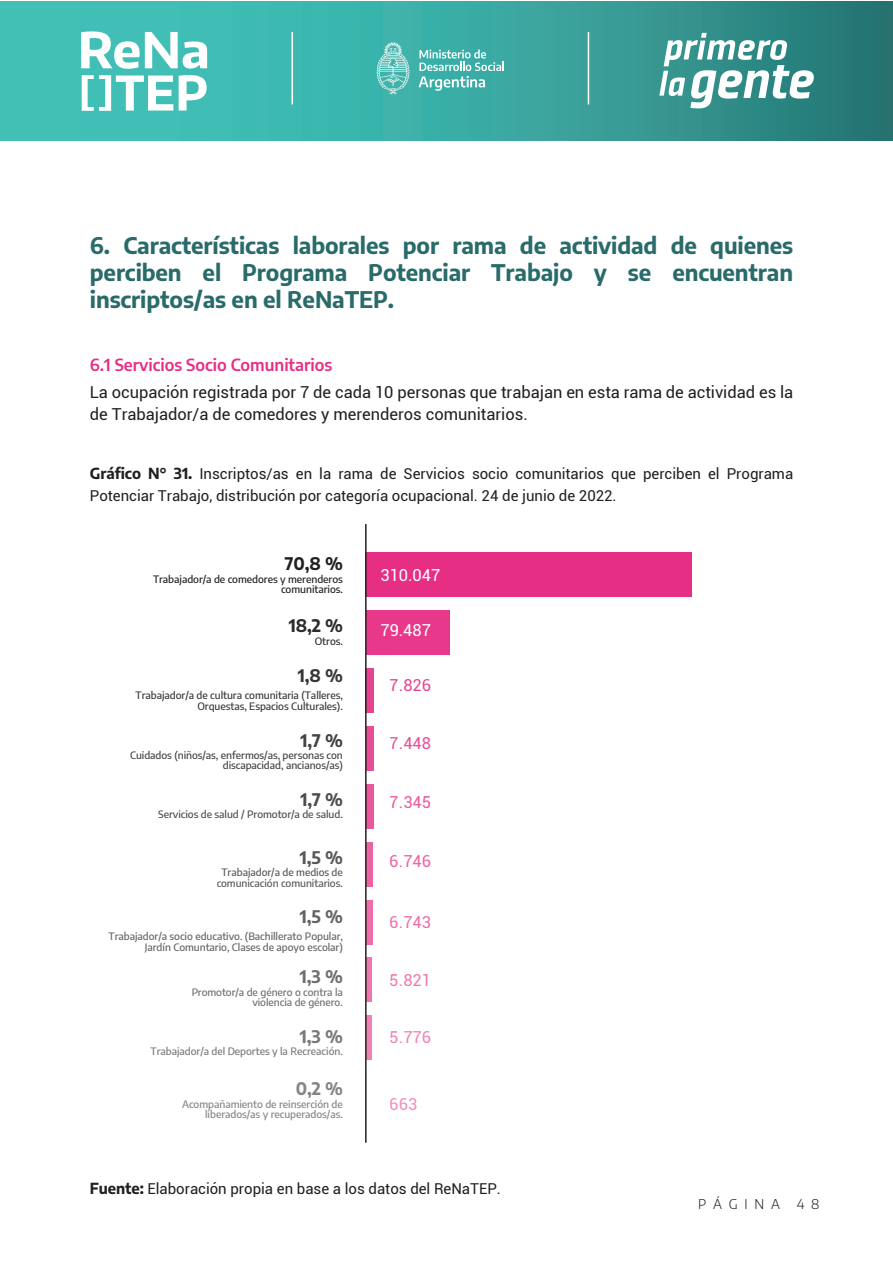
<style>
.page{position:relative;width:893px;height:1263px;background:#fff}
.page>*{position:absolute;margin:0;border:0;box-sizing:border-box;transform-origin:0 0}
.t1{font:700 22.5px/27px "Encode Sans";letter-spacing:-.005em;color:#296b6a;text-align:justify}
.t2{font:700 17.1px "Encode Sans";color:#231f20}
.t3{font:16.5px/22.5px "Roboto";color:#231d24}
.t4{font:16.5px "Roboto";color:#e62e85}
.t5{font:600 16.5px "Encode Sans";color:#e62e85}
.t6{font:16.5px "Roboto";color:#fff}
.t7{font:15px/22.5px "Roboto";color:#231d24}
.t8{font:300 13.5px "Encode Sans";letter-spacing:.5em;color:#231f20}
.t9{font:500 10.2px/10.2px "Encode Sans";letter-spacing:-.005em;color:#231f20;text-align:right}
.s1{font-family:"Encode Sans";font-weight:700;color:#231f20}
</style>
<div class="page">
<div style="left:366px;top:1015px;width:6px;height:45px;background:#f081b5"></div>
<div style="left:366px;top:957px;width:6px;height:45px;background:#ee77b0"></div>
<div style="left:366px;top:900px;width:7px;height:44px;background:#ed6da9"></div>
<div style="left:366px;top:842px;width:7px;height:44px;background:#ec62a3"></div>
<div style="left:366px;top:784px;width:8px;height:44px;background:#eb579d"></div>
<div style="left:366px;top:726px;width:8px;height:45px;background:#e94d97"></div>
<div style="left:366px;top:668px;width:8px;height:45px;background:#e84391"></div>
<div style="left:366px;top:610px;width:84px;height:45px;background:#e7388b"></div>
<div style="left:366px;top:552px;width:326px;height:45px;background:#e62e85"></div>
<hr style="left:365px;top:524px;width:2px;height:619px;background:#231f20">
<div style="left:0;top:1px;width:893px;height:140px;background:linear-gradient(to right,#46cfc4,#2b7f7c)"></div>
<hr style="left:291px;top:32px;width:2px;height:72px;background:#fff">
<hr style="left:588px;top:32px;width:1px;height:72px;background:#fff">
<svg style="left:377px;top:42px;width:32px;height:52px;background:#6fc6c0"></svg>
<svg style="left:419px;top:49px;width:85px;height:42px;background:#66bfb9"></svg>
<svg style="left:659px;top:33px;width:155px;height:75px"></svg>
<svg style="left:179px;top:75px;width:28px;height:36px"></svg>
<svg style="left:82px;top:75px;width:91px;height:36px"></svg>
<svg style="left:81px;top:31px;width:126px;height:38px"></svg>
<h1 class="t1" style="left:90px;top:230px;width:705px">6. Características laborales por rama de actividad de quienes perciben el Programa Potenciar Trabajo y se encuentran inscriptos/as en el ReNaTEP.</h1>
<h3 class="t5" style="left:90px;top:352px;width:244px">6.1 Servicios Socio Comunitarios</h3>
<h3 class="t3" style="left:90px;top:380px;width:705px">La ocupación registrada por 7 de cada 10 personas que trabajan en esta rama de actividad es la de Trabajador/a de comedores y merenderos comunitarios.</h3>
<h3 class="t7" style="left:90px;top:461px;width:705px"><span class="s1">Gráfico N° 31.</span> Inscriptos/as en la rama de Servicios socio comunitarios que perciben el Programa<br>Potenciar Trabajo, distribución por categoría ocupacional. 24 de junio de 2022.</h3>
<h2 class="t2" style="left:285px;top:551px;width:60px">70,8 %</h2>
<p class="t9" style="left:153px;top:573px;width:191px">Trabajador/a de comedores y merenderos comunitarios.</p>
<h3 class="t6" style="left:380px;top:563px;width:61px">310.047</h3>
<h2 class="t2" style="left:289px;top:613px;width:56px">18,2 %</h2>
<p class="t9" style="left:315px;top:635px;width:30px">Otros.</p>
<h3 class="t6" style="left:380px;top:619px;width:52px">79.487</h3>
<h2 class="t2" style="left:298px;top:663px;width:47px">1,8 %</h2>
<p class="t9" style="left:136px;top:690px;width:209px">Trabajador/a de cultura comunitaria (Talleres,<br>Orquestas, Espacios Culturales).</p>
<h3 class="t4" style="left:390px;top:673px;width:43px">7.826</h3>
<h2 class="t2" style="left:300px;top:727px;width:44px">1,7 %</h2>
<p class="t9" style="left:130px;top:750px;width:214px">Cuidados (niños/as, enfermos/as, personas con discapacidad, ancianos/as)</p>
<h3 class="t4" style="left:390px;top:732px;width:43px">7.448</h3>
<h2 class="t2" style="left:300px;top:786px;width:44px">1,7 %</h2>
<p class="t9" style="left:158px;top:809px;width:186px">Servicios de salud / Promotor/a de salud.</p>
<h3 class="t4" style="left:390px;top:791px;width:43px">7.345</h3>
<h2 class="t2" style="left:300px;top:844px;width:45px">1,5 %</h2>
<p class="t9" style="left:217px;top:867px;width:128px;text-align:center">Trabajador/a de medios de comunicación comunitarios.</p>
<h3 class="t4" style="left:390px;top:850px;width:43px">6.746</h3>
<h2 class="t2" style="left:300px;top:904px;width:45px">1,5 %</h2>
<p class="t9" style="left:109px;top:931px;width:236px">Trabajador/a socio educativo. (Bachillerato Popular,<br>Jardín Comuntario, Clases de apoyo escolar)</p>
<h3 class="t4" style="left:390px;top:910px;width:43px">6.743</h3>
<h2 class="t2" style="left:300px;top:964px;width:45px">1,3 %</h2>
<p class="t9" style="left:191px;top:986px;width:153px">Promotor/a de género o contra la violencia de género.</p>
<h3 class="t4" style="left:390px;top:969px;width:43px">5.821</h3>
<h2 class="t2" style="left:300px;top:1024px;width:45px">1,3 %</h2>
<p class="t9" style="left:151px;top:1046px;width:194px">Trabajador/a del Deportes y la Recreación.</p>
<h3 class="t4" style="left:390px;top:1025px;width:43px">5.776</h3>
<h2 class="t2" style="left:296px;top:1076px;width:49px">0,2 %</h2>
<p class="t9" style="left:182px;top:1098px;width:162px">Acompañamiento de reinserción de liberados/as y recuperados/as.</p>
<h3 class="t4" style="left:390px;top:1093px;width:29px">663</h3>
<h3 class="t7" style="left:90px;top:1177px;width:412px"><span class="s1">Fuente:</span> Elaboración propia en base a los datos del ReNaTEP.</h3>
<h3 class="t8" style="left:698px;top:1195px;width:123px">PÁGINA 48</h3>
</div>
